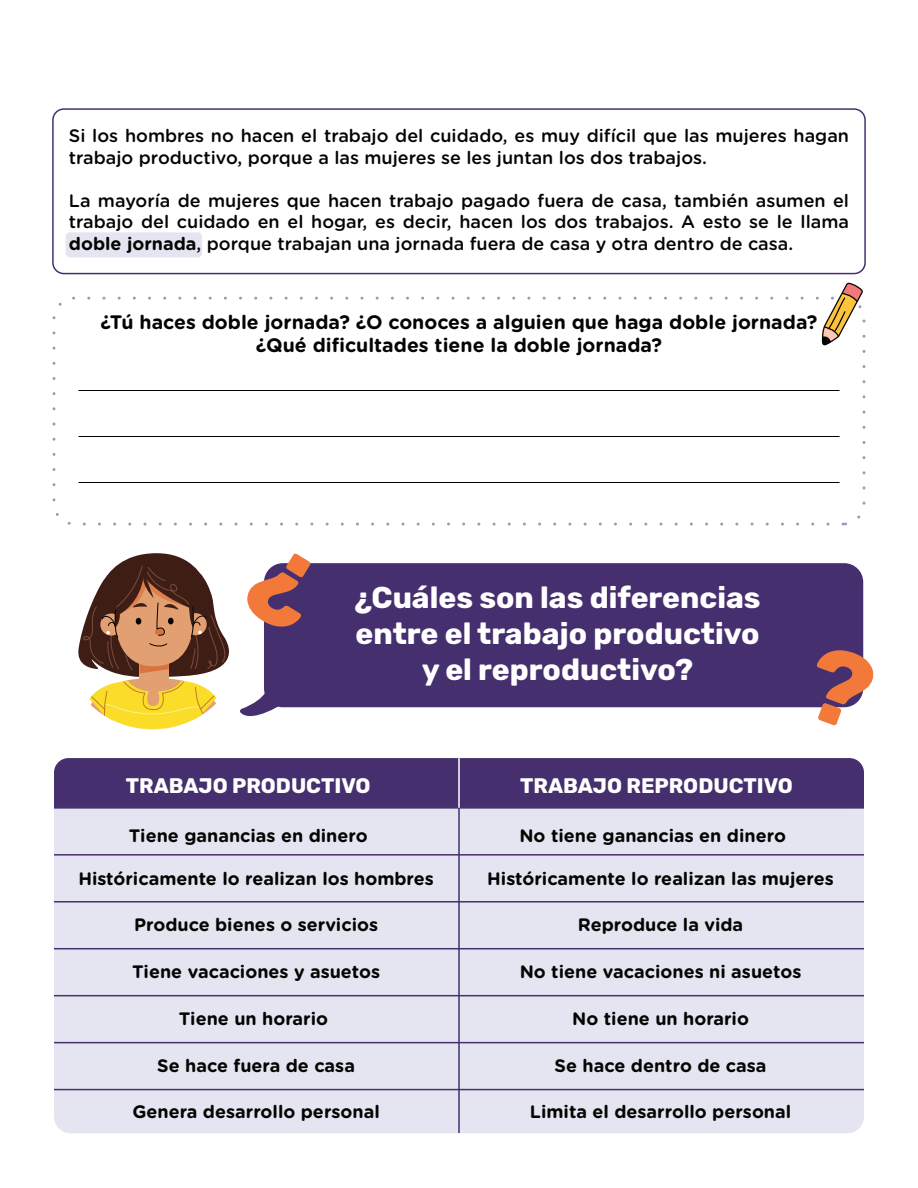
<style>
.page{position:relative;width:918px;height:1188px;background:#fff}
.page>*{position:absolute;margin:0;border:0;box-sizing:border-box;transform-origin:0 0}
.t1{font:700 30px/36px "Rubik";color:#fff;text-align:center}
.t2{font:700 21px "Rubik";color:#fff}
.t3{font:700 19.5px/23.4px "Gotham Rounded";color:#040503;text-align:center}
.t4{font:500 18px/21.6px "Gotham Rounded";color:#040503}
.t5{font:700 18px "Gotham Rounded";color:#040503}
.s1{font-weight:700}
</style>
<div class="page">
<div style="left:66px;top:232px;width:136px;height:25px;background:#e4e5f1;border-radius:4px"></div>
<div style="left:54px;top:758px;width:810px;height:49px;background:#462f6e"></div>
<div style="left:54px;top:809px;width:810px;height:324px;background:#e4e5f1"></div>
<div style="left:264px;top:563px;width:599px;height:144px;background:#462f6e;border-radius:19px"></div>
<svg style="left:817px;top:650px;width:57px;height:75px"></svg>
<div style="left:53px;top:297px;width:813px;height:229px;border:3px dashed #462f6e;border-radius:21px"></div>
<hr style="left:79px;top:390px;width:760px;height:1px;background:#040503">
<hr style="left:79px;top:436px;width:760px;height:1px;background:#040503">
<hr style="left:79px;top:482px;width:760px;height:1px;background:#040503">
<svg style="left:820px;top:282px;width:44px;height:64px"></svg>
<div style="left:52px;top:108px;width:814px;height:166px;border:2px solid #462f6e;border-radius:11px"></div>
<hr style="left:54px;top:807px;width:810px;height:2px;background:#462f6e">
<hr style="left:54px;top:854px;width:810px;height:2px;background:#462f6e">
<hr style="left:54px;top:901px;width:810px;height:2px;background:#462f6e">
<hr style="left:54px;top:948px;width:810px;height:1px;background:#462f6e">
<hr style="left:54px;top:995px;width:810px;height:1px;background:#462f6e">
<hr style="left:54px;top:1042px;width:810px;height:1px;background:#462f6e">
<hr style="left:54px;top:1089px;width:810px;height:1px;background:#462f6e">
<hr style="left:458px;top:758px;width:2px;height:50px;background:#fff">
<hr style="left:458px;top:808px;width:2px;height:325px;background:#462f6e">
<svg style="left:78px;top:553px;width:250px;height:176px"></svg>
<p class="t4" style="left:69px;top:124px;width:782px">Si los hombres no hacen el trabajo del cuidado, es muy difícil que las mujeres hagan trabajo productivo, porque a las mujeres se les juntan los dos trabajos.</p>
<p class="t4" style="left:69px;top:189px;width:782px;text-align:justify">La mayoría de mujeres que hacen trabajo pagado fuera de casa, también asumen el trabajo del cuidado en el hogar, es decir, hacen los dos trabajos. A esto se le llama <span class="s1">doble jornada</span>, porque trabajan una jornada fuera de casa y otra dentro de casa.</p>
<p class="t3" style="left:101px;top:309px;width:718px">¿Tú haces doble jornada? ¿O conoces a alguien que haga doble jornada? ¿Qué dificultades tiene la doble jornada?</p>
<h1 class="t1" style="left:355px;top:581px;width:408px">¿Cuáles son las diferencias entre el trabajo productivo y el reproductivo?</h1>
<p class="t2" style="left:126px;top:774px;width:246px">TRABAJO PRODUCTIVO</p>
<p class="t2" style="left:520px;top:774px;width:274px">TRABAJO REPRODUCTIVO</p>
<p class="t5" style="left:129px;top:822px;width:240px">Tiene ganancias en dinero</p>
<p class="t5" style="left:78px;top:866px;width:357px">Históricamente lo realizan los hombres</p>
<p class="t5" style="left:134px;top:911px;width:246px">Produce bienes o servicios</p>
<p class="t5" style="left:132px;top:958px;width:250px">Tiene vacaciones y asuetos</p>
<p class="t5" style="left:179px;top:1006px;width:151px">Tiene un horario</p>
<p class="t5" style="left:157px;top:1053px;width:199px">Se hace fuera de casa</p>
<p class="t5" style="left:132px;top:1099px;width:249px">Genera desarrollo personal</p>
<p class="t5" style="left:519px;top:822px;width:268px">No tiene ganancias en dinero</p>
<p class="t5" style="left:487px;top:866px;width:348px">Históricamente lo realizan las mujeres</p>
<p class="t5" style="left:578px;top:911px;width:167px">Reproduce la vida</p>
<p class="t5" style="left:520px;top:958px;width:283px">No tiene vacaciones ni asuetos</p>
<p class="t5" style="left:572px;top:1006px;width:178px">No tiene un horario</p>
<p class="t5" style="left:555px;top:1053px;width:213px">Se hace dentro de casa</p>
<p class="t5" style="left:530px;top:1099px;width:263px">Limita el desarrollo personal</p>
</div>
